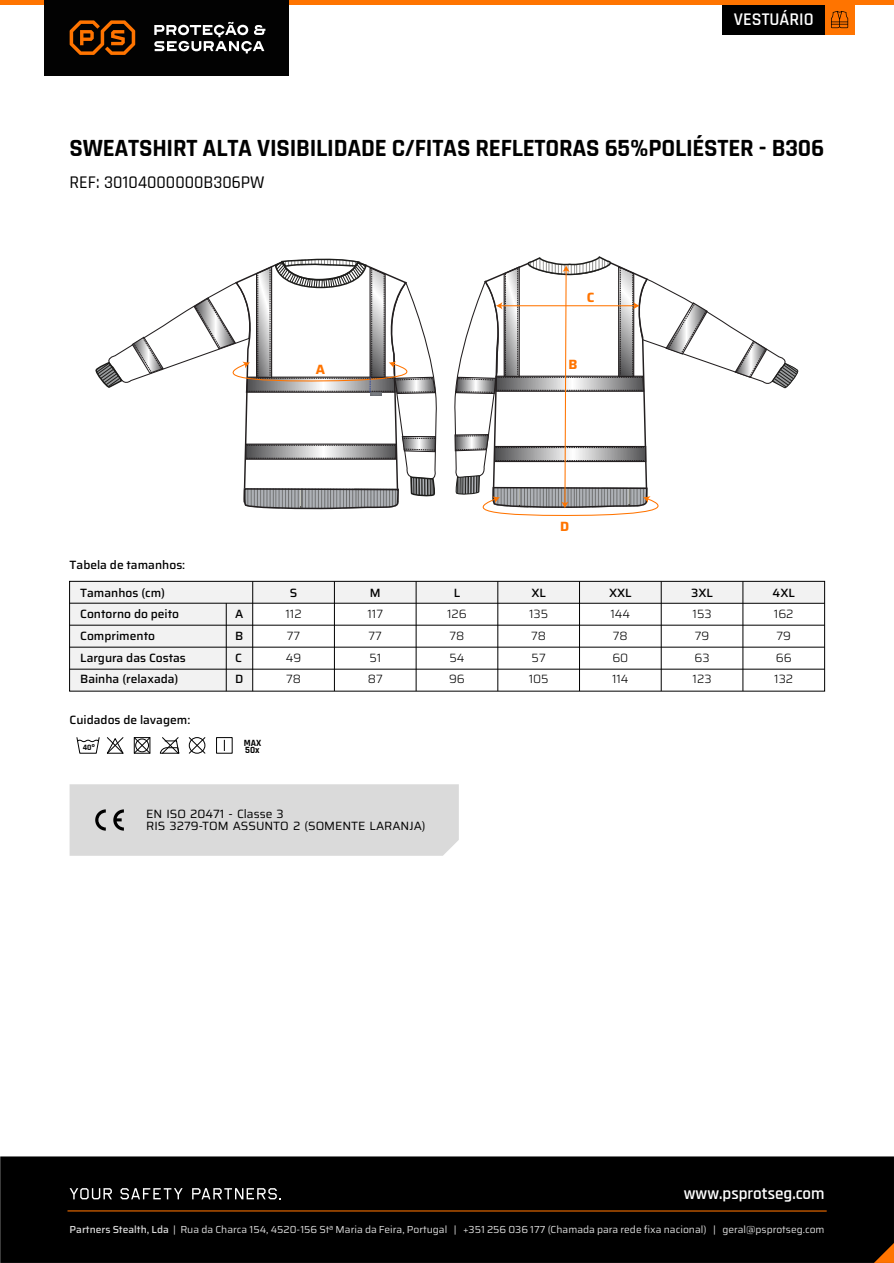
<style>
.page{position:relative;width:894px;height:1263px;background:#fff}
.page>*{position:absolute;margin:0;border:0;box-sizing:border-box;transform-origin:0 0}
.t1{font:700 25.05px "Rajdhani";letter-spacing:-.01em;color:#000}
.t2{font:500 18px "Rajdhani";color:#000}
.t3{font:600 18px "Rajdhani";color:#fff}
.t4{font:600 16.95px "Rajdhani";color:#fff}
.t5{font:700 13.5px "Saira";color:#ff7400}
.t6{font:500 12px/21.6px "Saira";color:#000}
.t7{font:300 12px/21.6px "Saira";color:#000}
.t8{font:12px/12px "Saira";color:#000}
.t9{font:10.2px "Saira";color:#dadada}
.t10{font:700 9.6px/7.6px "Rajdhani";color:#020202}
.t11{font:700 8.25px "Rajdhani";color:#020202}
.s1{font-family:"Arial"}
.s2{font-weight:500}
</style>
<div class="page">
<div style="left:0;top:1156px;width:893px;height:107px;background:#000"></div>
<svg style="left:70px;top:1188px;width:42px;height:11px"></svg>
<svg style="left:120px;top:1188px;width:62px;height:11px"></svg>
<svg style="left:192px;top:1188px;width:89px;height:11px"></svg>
<hr style="left:67px;top:1210px;width:759px;height:1px;background:#ff7400">
<div style="left:70px;top:784px;width:388px;height:72px;background:#dadada"></div>
<div style="left:0;top:0;width:893px;height:5px;background:#ff7400"></div>
<div style="left:45px;top:0;width:244px;height:75px;background:#020202"></div>
<svg style="left:154px;top:22px;width:111px;height:31px"></svg>
<svg style="left:70px;top:20px;width:65px;height:35px"></svg>
<div style="left:721px;top:5px;width:103px;height:29px;background:#000"></div>
<div style="left:824px;top:5px;width:30px;height:29px;background:#ff7400"></div>
<svg style="left:831px;top:11px;width:16px;height:17px"></svg>
<svg style="left:873px;top:1244px;width:20px;height:19px"></svg>
<svg style="left:188px;top:737px;width:18px;height:17px"></svg>
<svg style="left:159px;top:737px;width:21px;height:17px"></svg>
<svg style="left:133px;top:737px;width:18px;height:17px"></svg>
<svg style="left:106px;top:737px;width:18px;height:17px"></svg>
<svg style="left:76px;top:737px;width:24px;height:17px"></svg>
<div style="left:189px;top:737px;width:16px;height:17px;border:1px solid #020202;border-radius:50%"></div>
<div style="left:135px;top:738px;width:14px;height:14px;border:1px solid #020202;border-radius:50%"></div>
<div style="left:134px;top:737px;width:16px;height:17px;border:1px solid #020202"></div>
<div style="left:216px;top:737px;width:16px;height:17px;border:1px solid #020202"></div>
<div style="left:70px;top:603px;width:182px;height:88px;background:#f2f2f2"></div>
<div style="left:70px;top:581px;width:754px;height:22px;background:#f2f2f2"></div>
<div style="left:69px;top:581px;width:755px;height:110px;border:1px solid #000"></div>
<hr style="left:70px;top:603px;width:754px;height:1px;background:#000">
<hr style="left:70px;top:625px;width:754px;height:1px;background:#000">
<hr style="left:70px;top:669px;width:754px;height:1px;background:#000">
<hr style="left:70px;top:647px;width:754px;height:1px;background:#000">
<hr style="left:252px;top:581px;width:1px;height:110px;background:#000">
<hr style="left:226px;top:603px;width:1px;height:88px;background:#000">
<hr style="left:334px;top:581px;width:1px;height:110px;background:#000">
<hr style="left:415px;top:581px;width:1px;height:110px;background:#000">
<hr style="left:497px;top:581px;width:1px;height:110px;background:#000">
<hr style="left:660px;top:581px;width:1px;height:110px;background:#000">
<hr style="left:579px;top:581px;width:1px;height:110px;background:#000">
<hr style="left:742px;top:581px;width:1px;height:110px;background:#000">
<svg style="left:95px;top:256px;width:704px;height:260px"></svg>
<h2 class="t3" style="left:733px;top:8px;width:81px">VESTUÁRIO</h2>
<h1 class="t1" style="left:70px;top:133px;width:755px">SWEATSHIRT ALTA VISIBILIDADE C/FITAS REFLETORAS 65%POLIÉSTER - B306</h1>
<h2 class="t2" style="left:70px;top:171px;width:196px">REF: 30104000000B306PW</h2>
<h3 class="t5" style="left:315px;top:359px;width:11px">A</h3>
<p class="t6" style="left:70px;top:554px;width:117px">Tabela de tamanhos:</p>
<p class="t6" style="left:80px;top:582px;width:107px">Tamanhos (cm)<br>Contorno do peito<br>Comprimento<br>Largura das Costas<br>Bainha (relaxada)</p>
<p class="t6" style="left:70px;top:709px;width:122px">Cuidados de lavagem:</p>
<p class="t11" style="left:83px;top:742px;width:14px">40<span class="s1">º</span></p>
<p class="t6" style="left:235px;top:603px;width:10px;text-align:justify">A B C D</p>
<p class="t10" style="left:243px;top:739px;width:19px">MAX<br>50x</p>
<p class="t6" style="left:290px;top:582px;width:9px">S</p>
<p class="t7" style="left:285px;top:603px;width:18px;text-align:justify">112<br>77<br>49<br>78</p>
<p class="t6" style="left:370px;top:582px;width:12px">M</p>
<p class="t7" style="left:367px;top:603px;width:17px">117<br>77<br>51<br>87</p>
<p class="t8" style="left:146px;top:808px;width:281px">EN ISO 20471 - Classe 3<br>RIS 3279-TOM ASSUNTO 2 (SOMENTE LARANJA)</p>
<p class="t6" style="left:453px;top:582px;width:8px">L</p>
<p class="t7" style="left:447px;top:603px;width:21px">126<br>78<br>54<br>96</p>
<h3 class="t5" style="left:586px;top:287px;width:9px">C</h3>
<h3 class="t5" style="left:568px;top:354px;width:10px">B</h3>
<h3 class="t5" style="left:560px;top:516px;width:11px">D</h3>
<p class="t6" style="left:531px;top:582px;width:16px">XL</p>
<p class="t7" style="left:528px;top:603px;width:21px">135<br>78<br>57<br>105</p>
<p class="t6" style="left:608px;top:582px;width:24px">XXL</p>
<p class="t7" style="left:610px;top:603px;width:21px">144<br>78<br>60<br>114</p>
<p class="t6" style="left:691px;top:582px;width:23px">3XL</p>
<p class="t7" style="left:692px;top:603px;width:21px">153<br>79<br>63<br>123</p>
<p class="t6" style="left:772px;top:582px;width:24px">4XL</p>
<p class="t7" style="left:773px;top:603px;width:21px">162<br>79<br>66<br>132</p>
<h3 class="t4" style="left:683px;top:1183px;width:142px">www.psprotseg.com</h3>
<p class="t9" style="left:70px;top:1221px;width:756px"><span class="s2">Partners Stealth, Lda</span> | Rua da Charca 154, 4520-156 Stª Maria da Feira, Portugal | +351 256 036 177 (Chamada para rede fixa nacional) | geral@psprotseg.com</p>
</div>
